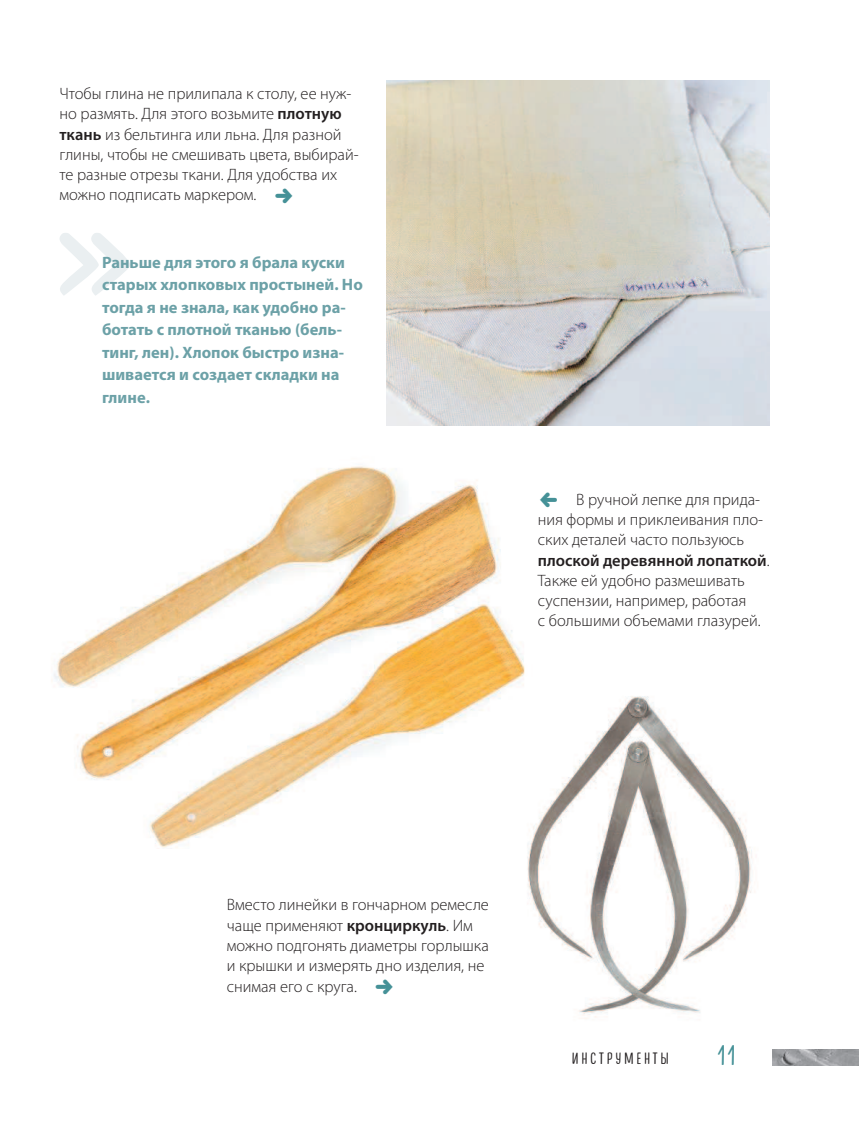
<style>
.page{position:relative;width:859px;height:1127px;background:#fff}
.page>*{position:absolute;margin:0;border:0;box-sizing:border-box;transform-origin:0 0}
.t1{font:28.5px "Lifehack Sans";color:#459197}
.t2{font:300 16.5px/20.2px "Myriad Pro";color:#231f20}
.t3{font:700 16.5px/22.5px "Myriad Pro";color:#6ca1a7}
.t4{font:16.5px "Lifehack Sans";letter-spacing:.2em;color:#231f20}
.s1{font-weight:600}
</style>
<div class="page">
<img style="left:527px;top:696px;width:225px;height:323px">
<svg style="left:60px;top:233px;width:70px;height:63px"></svg>
<img style="left:387px;top:81px;width:383px;height:344px">
<img style="left:54px;top:466px;width:499px;height:383px">
<img style="left:773px;top:1049px;width:86px;height:17px">
<svg style="left:540px;top:492px;width:13px;height:15px"></svg>
<p class="t2" style="left:60px;top:85px;width:301px">Чтобы глина не прилипала к столу, ее нуж&shy;но размять. Для этого возьмите <span class="s1">плотную ткань</span> из бельтинга или льна. Для разной глины, чтобы не смешивать цвета, выбирай&shy;те разные отрезы ткани. Для удобства их можно подписать мар кером.</p>
<p class="t3" style="left:102px;top:252px;width:262px">Раньше для этого я брала куски старых хлопковых простыней. Но тогда я не знала, как удобно ра&shy;ботать с плотной тканью (бель&shy;тинг, лен). Хлопок быстро изна&shy;шивается и создает складки на глине.</p>
<p class="t2" style="left:538px;top:490px;width:233px;text-indent:38px">В ручной лепке для прида&shy;ния формы и приклеивания пло&shy;ских деталей часто пользуюсь <span class="s1">плоской деревянной лопаткой</span>.<br>Также ей удобно размешивать суспензии, например, работая<br>с большими объемами глазурей.</p>
<p class="t2" style="left:227px;top:896px;width:264px">Вместо линейки в гончарном ремесле чаще применяют <span class="s1">кронциркуль</span>. Им можно подгонять диаметры горлышка и крышки и измерять дно изделия, не снимая его с круга.</p>
<p class="t4" style="left:572px;top:1051px;width:98px">ИНСтрумЕНты</p>
<h1 class="t1" style="left:717px;top:1043px;width:20px">11</h1>
</div>
